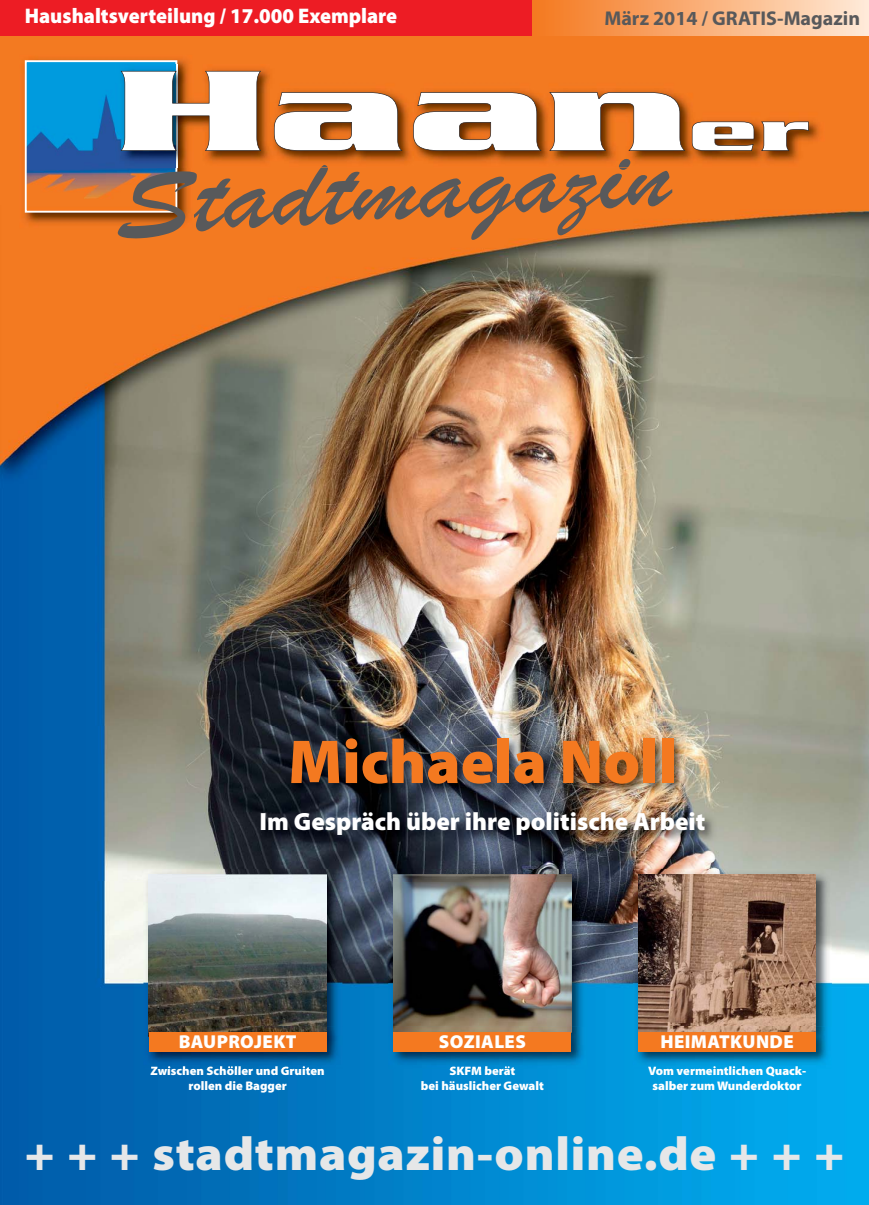
<style>
.page{position:relative;width:869px;height:1205px;background:#fff}
.page>*{position:absolute;margin:0;border:0;box-sizing:border-box;transform-origin:0 0}
.t1{font:100.25px "Brush Script";color:#58595b;scale:1.2 1}
.t2{font:900 62.5px "Myriad Pro";color:#f47920}
.t3{font:900 47.5px "Myriad Pro";letter-spacing:.015em;color:#e6e7e8;scale:1.05 1}
.t4{font:900 25px "Myriad Pro";color:#fff}
.t5{font:900 21.12px "Myriad Pro";color:#fff;scale:.96 1}
.t6{font:700 20px "Myriad Pro";color:#58595b}
.t7{font:900 18.75px "Myriad Pro";letter-spacing:.02em;color:#fff}
.t8{font:900 12.5px/15px "Myriad Pro";color:#fff;text-align:center}
</style>
<div class="page">
<img style="left:0;top:35px;width:868px;height:1170px">
<div style="left:531px;top:0;width:337px;height:35px;background:linear-gradient(to right,#f4771d,#ffe9d5)"></div>
<img style="left:388px;top:881px;width:199px;height:187px">
<img style="left:393px;top:881px;width:177px;height:146px">
<img style="left:632px;top:881px;width:199px;height:187px">
<img style="left:638px;top:881px;width:177px;height:146px">
<img style="left:143px;top:881px;width:199px;height:187px">
<img style="left:149px;top:881px;width:177px;height:146px">
<img style="left:143px;top:1027px;width:199px;height:40px">
<img style="left:149px;top:1027px;width:177px;height:5px">
<img style="left:151px;top:1066px;width:97px;height:2px">
<div style="left:149px;top:1032px;width:177px;height:20px;background:#f47920"></div>
<img style="left:393px;top:1027px;width:177px;height:5px">
<img style="left:450px;top:1066px;width:64px;height:2px">
<div style="left:393px;top:1032px;width:177px;height:20px;background:#f47920"></div>
<img style="left:638px;top:1027px;width:177px;height:5px">
<img style="left:648px;top:1066px;width:100px;height:2px">
<div style="left:638px;top:1032px;width:177px;height:20px;background:#f47920"></div>
<img style="left:90px;top:726px;width:778px;height:155px">
<img style="left:388px;top:869px;width:199px;height:12px">
<img style="left:393px;top:874px;width:177px;height:7px">
<img style="left:632px;top:869px;width:199px;height:12px">
<img style="left:638px;top:874px;width:177px;height:7px">
<img style="left:143px;top:869px;width:199px;height:12px">
<img style="left:149px;top:874px;width:177px;height:7px">
<img style="left:19px;top:55px;width:174px;height:174px">
<img style="left:28px;top:63px;width:146px;height:147px">
<div style="left:25px;top:60px;width:152px;height:153px;border:2px solid #fff"></div>
<img style="left:115px;top:65px;width:709px;height:102px">
<svg style="left:319px;top:165px;width:9px;height:2px"></svg>
<div style="left:263px;top:71px;width:545px;height:80px;background:#f37a21"></div>
<svg style="left:120px;top:71px;width:143px;height:80px"></svg>
<svg style="left:272px;top:90px;width:536px;height:61px"></svg>
<div style="left:0;top:0;width:531px;height:35px;background:#ed1c24"></div>
<h3 class="t5" style="left:25px;top:8px;width:389px">Haushaltsverteilung / 17.000 Exemplare</h3>
<h3 class="t6" style="left:604px;top:11px;width:257px">März 2014 / GRATIS-Magazin</h3>
<h1 class="t1" style="left:112px;top:141px;width:464px;rotate:-3deg">Stadtmagazin</h1>
<h2 class="t2" style="left:288px;top:738px;width:390px">Michaela Noll</h2>
<h3 class="t4" style="left:259px;top:812px;width:447px">Im Gespräch über ihre politische Arbeit</h3>
<h3 class="t7" style="left:179px;top:1035px;width:119px">BAUPROJEKT</h3>
<h3 class="t7" style="left:438px;top:1035px;width:89px">SOZIALES</h3>
<h3 class="t7" style="left:660px;top:1035px;width:135px">HEIMATKUNDE</h3>
<p class="t8" style="left:150px;top:1064px;width:175px">Zwischen Schöller und Gruiten rollen die Bagger</p>
<p class="t8" style="left:420px;top:1064px;width:124px">SKFM berät<br>bei häuslicher Gewalt</p>
<p class="t8" style="left:647px;top:1064px;width:160px">Vom vermeintlichen Quack - salber zum Wunderdoktor</p>
<h3 class="t3" style="left:25px;top:1136px;width:781px">+ + + stadtmagazin-online.de + + +</h3>
</div>
